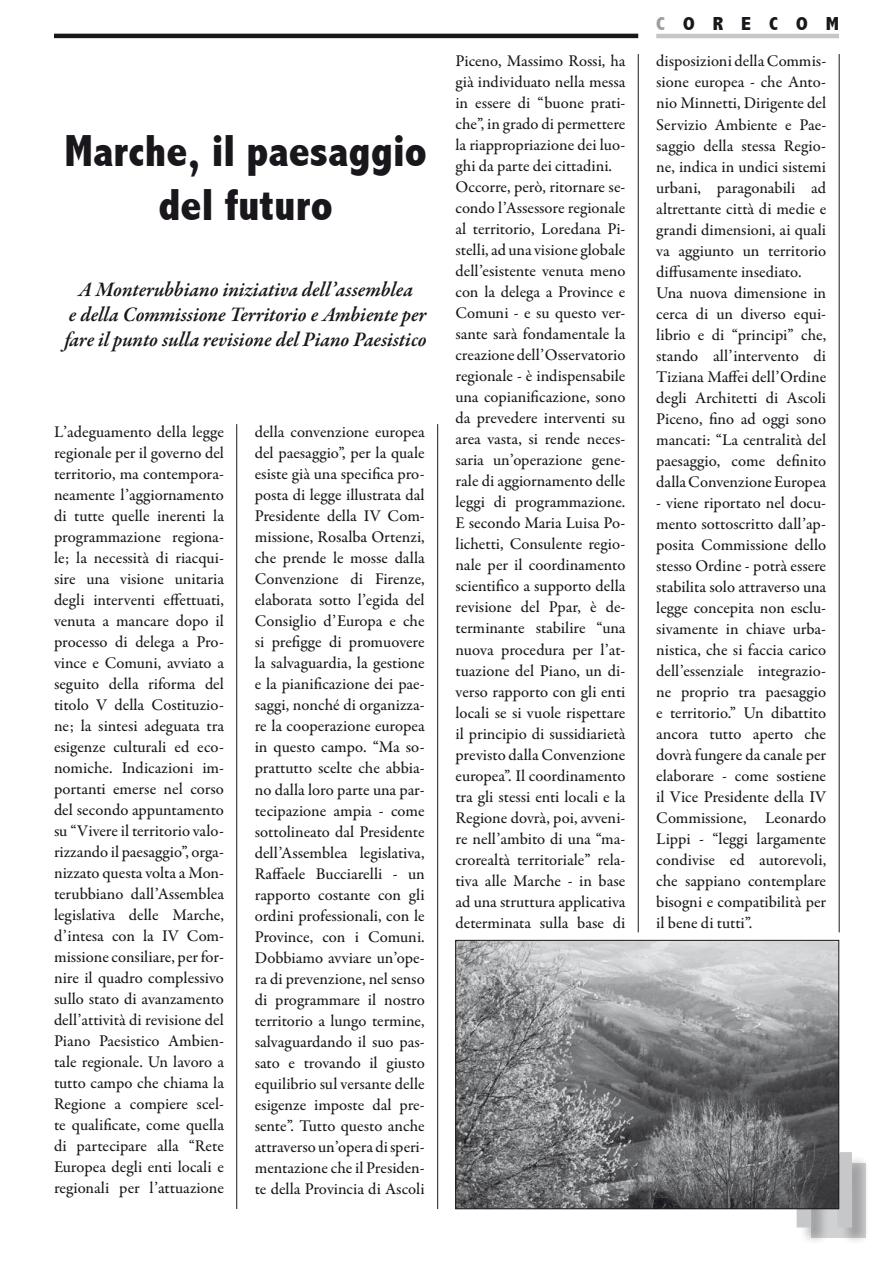
<style>
.page{position:relative;width:893px;height:1263px;background:#fff}
.page>*{position:absolute;margin:0;border:0;box-sizing:border-box;transform-origin:0 0}
.t1{font:900 103.5px "Arial";color:#c6c7c9;scale:.7 1}
.t2{font:800 condensed 45px/54px "Abadi";color:#1a171c;text-align:center}
.t3{font:italic 600 21px/25.2px "Garamond Premr Pro";letter-spacing:-.005em;color:#1a171c;text-align:center}
.t4{font:800 condensed 18.9px "Abadi";letter-spacing:.855em;color:#1a171c;scale:1.11 1}
.t5{font:500 16.5px/21px "Garamond Premr Pro";color:#1a171c;text-align:justify}
.s1{color:#9d9ea0}
</style>
<div class="page">
<div style="left:783px;top:1155px;width:87px;height:91px;background:#1a171c;opacity:.25"></div>
<hr style="left:54px;top:34px;width:584px;height:4px;background:#1a171c">
<hr style="left:656px;top:34px;width:183px;height:4px;background:#c6c7c9">
<img style="left:457px;top:942px;width:380px;height:265px">
<div style="left:455px;top:940px;width:384px;height:269px;border:1px solid #1a171c"></div>
<hr style="left:236px;top:424px;width:1px;height:785px;background:#1a171c">
<hr style="left:437px;top:424px;width:1px;height:785px;background:#1a171c">
<hr style="left:638px;top:54px;width:1px;height:878px;background:#1a171c">
<hr style="left:839px;top:54px;width:1px;height:878px;background:#1a171c">
<h2 class="t2" style="left:65px;top:124px;width:364px">Marche, il paesaggio del futuro</h2>
<p class="t3" style="left:65px;top:278px;width:364px">A Monterubbiano iniziativa dell’assemblea<br>e della Commissione Territorio e Ambiente per fare il punto sulla revisione del Piano Paesistico</p>
<p class="t5" style="left:54px;top:422px;width:171px">L’adeguamento della legge regionale per il governo del territorio, ma contempora&shy;neamente l’aggiornamento di tutte quelle inerenti la programmazione regiona&shy;le; la necessità di riacqui&shy;sire una visione unitaria degli interventi effettuati, venuta a mancare dopo il processo di delega a Pro&shy;vince e Comuni, avviato a seguito della riforma del titolo V della Costituzio&shy;ne; la sintesi adeguata tra esigenze culturali ed eco&shy;nomiche. Indicazioni im&shy;portanti emerse nel corso del secondo appuntamento su “Vivere il territorio valo&shy;rizzando il paesaggio”, orga&shy;nizzato questa volta a Mon&shy;terubbiano dall’Assemblea legislativa delle Marche, d’intesa con la IV Com&shy;missione consiliare, per for&shy;nire il quadro complessivo sullo stato di avanzamento dell’attività di revisione del Piano Paesistico Ambien&shy;tale regionale. Un lavoro a tutto campo che chiama la Regione a compiere scel&shy;te qualificate, come quella di partecipare alla “Rete Europea degli enti locali e regionali per l’attuazione</p>
<p class="t5" style="left:255px;top:422px;width:171px">della convenzione europea del paesaggio”, per la quale esiste già una specifica pro&shy;posta di legge illustrata dal Presidente della IV Com&shy;missione, Rosalba Ortenzi, che prende le mosse dalla Convenzione di Firenze, elaborata sotto l’egida del Consiglio d’Europa e che si prefigge di promuovere la salvaguardia, la gestione e la pianificazione dei pae&shy;saggi, nonché di organizza&shy;re la cooperazione europea in questo campo. “Ma so&shy;prattutto scelte che abbia&shy;no dalla loro parte una par&shy;tecipazione ampia - come sottolineato dal Presidente dell’Assemblea legislativa, Raffaele Bucciarelli - un rapporto costante con gli ordini professionali, con le Province, con i Comuni.<br>Dobbiamo avviare un’ope&shy;ra di prevenzione, nel senso di programmare il nostro territorio a lungo termine, salvaguardando il suo pas&shy;sato e trovando il giusto equilibrio sul versante delle esigenze imposte dal pre&shy;sente”. Tutto questo anche attraverso un’opera di speri&shy;mentazione che il Presiden&shy;te della Provincia di Ascoli</p>
<p class="t4" style="left:656px;top:12px;width:166px"><span class="s1">C</span>ORECOM</p>
<p class="t5" style="left:455px;top:51px;width:171px;text-align:left">Piceno, Massimo Rossi, ha già individuato nella messa in essere di “buone prati&shy;che”, in grado di permettere la riappropriazione dei luo&shy;ghi da parte dei cittadini.<br>Occorre, però, ritornare se&shy;condo l’Assessore regionale al territorio, Loredana Pi&shy;stelli, ad una visione globale dell’esistente venuta meno con la delega a Province e<br>Comuni - e su questo ver&shy;sante sarà fondamentale la creazione dell’Osservatorio regionale - è indispensabile una copianificazione, sono da prevedere interventi su area vasta, si rende neces&shy;saria un’operazione gene&shy;rale di aggiornamento delle leggi di programmazione.<br>E secondo Maria Luisa Po&shy;lichetti, Consulente regio&shy;nale per il coordinamento scientifico a supporto della revisione del Ppar, è de&shy;terminante stabilire “una nuova procedura per l’at&shy;tuazione del Piano, un di&shy;verso rapporto con gli enti locali se si vuole rispettare il principio di sussidiarietà previsto dalla Convenzione europea”. Il coordinamento tra gli stessi enti locali e la<br>Regione dovrà, poi, avveni&shy;re nell’ambito di una “ma&shy;crorealtà territoriale” rela&shy;tiva alle Marche - in base ad una struttura applicativa determinata sulla base di</p>
<p class="t5" style="left:656px;top:51px;width:171px;text-align:left">disposizioni della Commis&shy;sione europea - che Anto&shy;nio Minnetti, Dirigente del<br>Servizio Ambiente e Pae&shy;saggio della stessa Regio&shy;ne, indica in undici sistemi urbani, paragonabili ad altrettante città di medie e grandi dimensioni, ai quali va aggiunto un territorio diffusamente insediato.<br>Una nuova dimensione in cerca di un diverso equi&shy;librio e di “principi” che, stando all’intervento di<br>Tiziana Maffei dell’Ordine degli Architetti di Ascoli<br>Piceno, fino ad oggi sono mancati: “La centralità del paesaggio, come definito dalla Convenzione Europea</p>
<p class="t5" style="left:656px;top:492px;width:171px">- viene riportato nel docu&shy;mento sottoscritto dall’ap&shy;posita Commissione dello stesso Ordine - potrà essere stabilita solo attraverso una legge concepita non esclu&shy;sivamente in chiave urba&shy;nistica, che si faccia carico dell’essenziale integrazio&shy;ne proprio tra paesaggio e territorio.” Un dibattito ancora tutto aperto che dovrà fungere da canale per elaborare - come sostiene il Vice Presidente della IV Commissione, Leonardo Lippi - “leggi largamente condivise ed autorevoli, che sappiano contemplare bisogni e compatibilità per il bene di tutti”.</p>
<h1 class="t1" style="left:776px;top:1133px;width:128px">11</h1>
</div>
